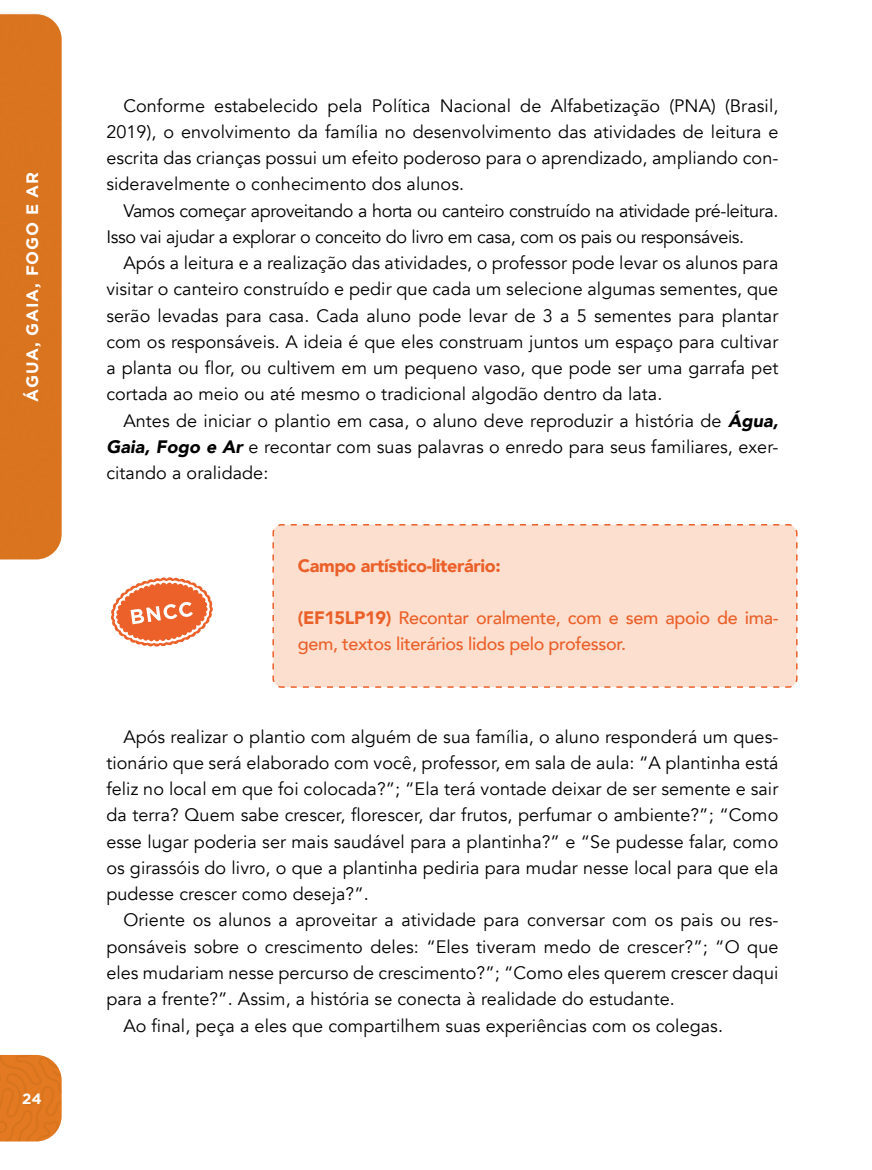
<style>
.page{position:relative;width:872px;height:1170px;background:#fff}
.page>*{position:absolute;margin:0;border:0;box-sizing:border-box;transform-origin:0 0}
.t1{font:18px/26.2px "Avenir";letter-spacing:.005em;color:#000;text-align:justify}
.t2{font:18px/26.2px "Avenir";letter-spacing:-.02em;color:#000}
.t3{font:500 18px/26.5px "Avenir";letter-spacing:-.02em;color:#eb6029}
.t4{font:900 18px "Avenir";letter-spacing:-.02em;color:#eb6029}
.t5{font:700 16.5px "Gotham";letter-spacing:.05em;color:#fff}
.t6{font:700 15px "Gotham";color:#fff}
.s1{font-weight:900;font-style:italic}
.s2{font-weight:900}
</style>
<div class="page">
<div style="left:0;top:13px;width:62px;height:546px;background:#db741e"></div>
<svg style="left:0;top:1054px;width:62px;height:87px"></svg>
<div style="left:272px;top:524px;width:526px;height:164px;background:#fcdfcf"></div>
<svg style="left:111px;top:577px;width:102px;height:69px"></svg>
<p class="t5" style="left:23px;top:401px;width:231px;rotate:-90deg">ÁGUA, GAIA, FOGO E AR</p>
<p class="t6" style="left:22px;top:1089px;width:21px">24</p>
<p class="t1" style="left:106px;top:93px;width:673px;text-indent:17px">Conforme estabelecido pela Política Nacional de Alfabetização (PNA) (Brasil, 2019), o envolvimento da família no desenvolvimento das atividades de leitura e escrita das crianças possui um efeito poderoso para o aprendizado, ampliando con&shy;sideravelmente o conhecimento dos alunos.</p>
<p class="t2" style="left:106px;top:198px;width:673px;text-indent:17px">Vamos começar aproveitando a horta ou canteiro construído na atividade pré-leitura.<br>Isso vai ajudar a explorar o conceito do livro em casa, com os pais ou responsáveis.</p>
<p class="t1" style="left:106px;top:250px;width:673px;text-indent:17px">Após a leitura e a realização das atividades, o professor pode levar os alunos para visitar o canteiro construído e pedir que cada um selecione algumas sementes, que serão levadas para casa. Cada aluno pode levar de 3 a 5 sementes para plantar com os responsáveis. A ideia é que eles construam juntos um espaço para cultivar a planta ou flor, ou cultivem em um pequeno vaso, que pode ser uma garrafa pet cortada ao meio ou até mesmo o tradicional algodão dentro da lata.</p>
<p class="t1" style="left:106px;top:407px;width:673px;text-indent:17px">Antes de iniciar o plantio em casa, o aluno deve reproduzir a história de <span class="s1">Água, Gaia, Fogo e Ar</span> e recontar com suas palavras o enredo para seus familiares, exer&shy;citando a oralidade:</p>
<p class="t4" style="left:298px;top:550px;width:204px">Campo artístico-literário:</p>
<p class="t3" style="left:298px;top:603px;width:482px"><span class="s2">(EF15LP19)</span> Recontar oralmente, com e sem apoio de ima&shy;gem, textos literários lidos pelo professor.</p>
<p class="t1" style="left:106px;top:723px;width:673px;text-indent:17px">Após realizar o plantio com alguém de sua família, o aluno responderá um ques&shy;tionário que será elaborado com você, professor, em sala de aula: “A plantinha está feliz no local em que foi colocada?”; “Ela terá vontade deixar de ser semente e sair da terra? Quem sabe crescer, florescer, dar frutos, perfumar o ambiente?”; “Como esse lugar poderia ser mais saudável para a plantinha?” e “Se pudesse falar, como os girassóis do livro, o que a plantinha pediria para mudar nesse local para que ela pudesse crescer como deseja?”.</p>
<p class="t1" style="left:123px;top:907px;width:656px">Oriente os alunos a aproveitar a atividade para conversar com os pais ou res-</p>
<p class="t1" style="left:106px;top:933px;width:673px">ponsáveis sobre o crescimento deles: “Eles tiveram medo de crescer?”; “O que</p>
<p class="t1" style="left:106px;top:959px;width:673px">eles mudariam nesse percurso de crescimento?”; “Como eles querem crescer daqui</p>
<p class="t1" style="left:106px;top:986px;width:570px">para a frente?”. Assim, a história se conecta à realidade do estudante.</p>
<p class="t1" style="left:123px;top:1012px;width:601px">Ao final, peça a eles que compartilhem suas experiências com os colegas.</p>
</div>
